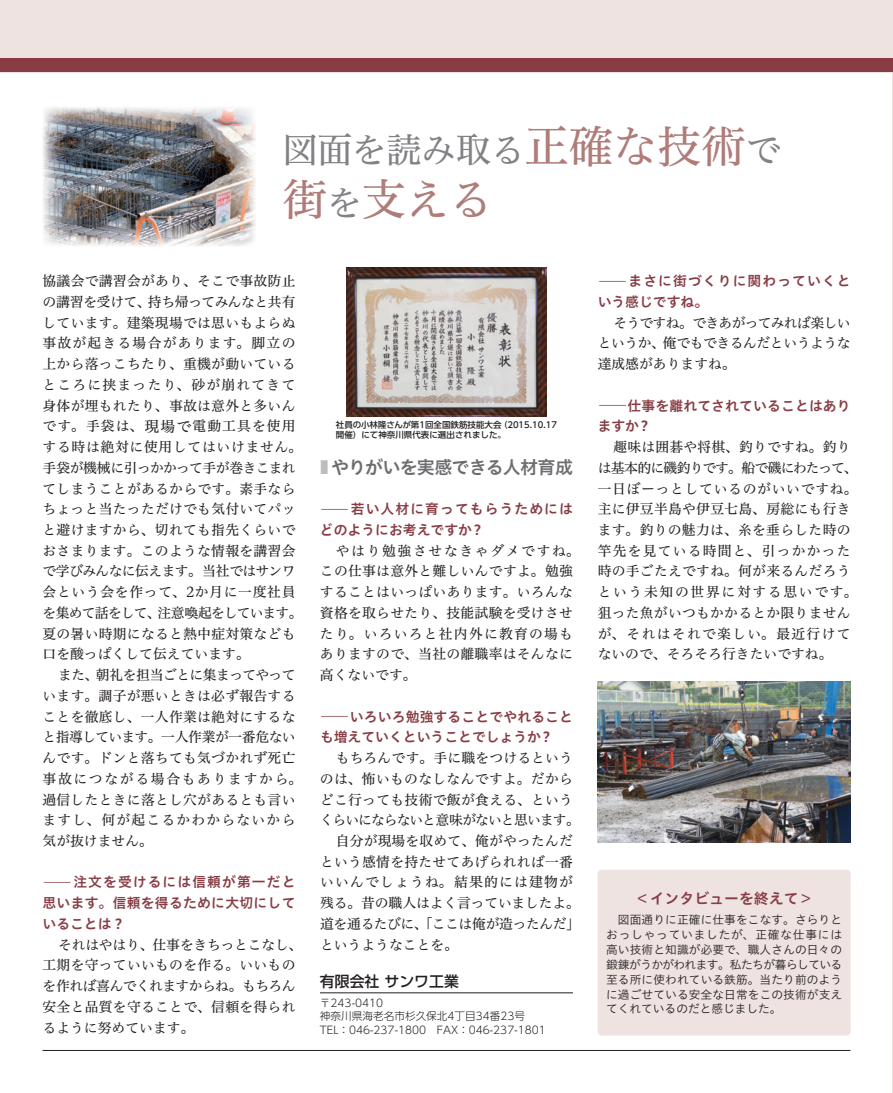
<style>
.page{position:relative;width:893px;height:1093px;background:#fff}
.page>*{position:absolute;margin:0;border:0;box-sizing:border-box;transform-origin:0 0}
.t1{font:44.7px "Hiragino UD Serif Std W4 90 msp RKSJ H";color:#af7c79}
.t2{font:35.1px "Hiragino UD Serif Std W4 90 msp RKSJ H";letter-spacing:-.015em;color:#808285}
.t3{font:18px "Hiragino UD Sans Std W6 90 msp RKSJ H";letter-spacing:-.045em;color:#6c6d70}
.t4{font:14.85px "Hiragino UD Sans Std W6 90 msp RKSJ H";color:#883d45}
.t5{font:14.85px "UD Shin Go Pro Medium 90 msp RKSJ H";color:#231f20}
.t6{font:13.8px/20.7px "Hiragino UD Serif Std W4 90 msp RKSJ H";letter-spacing:.02em;color:#231f20}
.t7{font:13.8px/20.7px "Hiragino UD Sans Std W6 90 msp RKSJ H";letter-spacing:.01em;color:#883d45}
.t8{font:13.8px/20.7px "Hiragino UD Serif Std W4 90 msp RKSJ H";color:#231f20}
.t9{font:13.8px/20.7px "Hiragino UD Sans Std W6 90 msp RKSJ H";letter-spacing:.075em;color:#883d45}
.t10{font:13.8px "Hiragino UD Serif Std W4 90 msp RKSJ H";letter-spacing:-.075em;color:#231f20}
.t11{font:13.8px "Hiragino UD Serif Std W4 90 msp RKSJ H";letter-spacing:-.035em;color:#231f20}
.t12{font:13.8px "Hiragino UD Serif Std W4 90 msp RKSJ H";letter-spacing:-.015em;color:#231f20}
.t13{font:13.8px "Hiragino UD Serif Std W4 90 msp RKSJ H";letter-spacing:.085em;color:#231f20}
.t14{font:11.7px/14.9px "Hiragino UD Sans Std W3 90 msp RKSJ H";letter-spacing:.01em;color:#231f20;text-align:justify}
.t15{font:10.65px/13.8px "UD Shin Go Pro Light 90 msp RKSJ H";color:#231f20}
.t16{font:8.55px/10.2px "UD Shin Go Pro Medium 90 msp RKSJ H";color:#231f20}
.s1{font-size:44.7px;color:#af7c79}
.s2{font-size:35.1px;color:#808285}
.s3{font-size:14.85px}
.s4{font-family:"Hiragino UD Serif Std W4 90 msp RKSJ H";font-size:14.85px}
.s5{color:#bcbdc0}
</style>
<div class="page">
<hr style="left:892px;top:0;width:1px;height:1093px;background:#eee3e1">
<div style="left:0;top:0;width:893px;height:72px;background:#eee3e1"></div>
<div style="left:0;top:58px;width:893px;height:14px;background:#883d45"></div>
<hr style="left:43px;top:1050px;width:807px;height:1px;background:#231f20">
<div style="left:598px;top:870px;width:253px;height:165px;background:#eee3e1;border-radius:4px"></div>
<hr style="left:320px;top:992px;width:253px;height:1px;background:#231f20">
<img style="left:43px;top:107px;width:212px;height:140px">
<img style="left:346px;top:268px;width:200px;height:148px">
<img style="left:597px;top:681px;width:253px;height:162px">
<h2 class="t2" style="left:283px;top:136px;width:499px">図面を読み取る<span class="s1">正確な技術</span>で</h2>
<h1 class="t1" style="left:283px;top:182px;width:212px">街<span class="s2">を</span>支える</h1>
<p class="t6" style="left:43px;top:272px;width:261px">協議会で講習会があり、そこで事故防止の講習を受けて、持ち帰ってみんなと共有しています。建築現場では思いもよらぬ事故が起きる場合があります。脚立の上から落っこちたり、重機が動いているところに挟まったり、砂が崩れてきて身体が埋もれたり、事故は意外と多いんです。手袋は、<span class="s3">現場で</span>電動工具を使用する時は絶対に使用してはいけません。手袋が機械に引っかかって手が巻きこまれてしまうことがあるからです。素手ならちょっと当たっただけでも気付いてパッと避けますから、切れても指先くらいでおさまります。このような情報を講習会で学びみんなに伝えます。当社ではサンワ会という会を作って、2か月に一度社員を集めて話をして、注意喚起をしています。夏の暑い時期になると熱中症対策なども口を酸っぱくして伝えています。</p>
<p class="t6" style="left:43px;top:666px;width:261px;text-indent:16px">また、朝礼を担当ごとに集まってやっています。調子が悪いときは必ず報告することを徹底し、一人作業は絶対にするなと指導しています。一人作業が一番危ないんです。ドンと落ちても気づかれず死亡事故につながる場合もありますから。過信したときに落とし穴があるとも言いますし、何が起こるかわからないから気が抜けません。</p>
<p class="t7" style="left:43px;top:874px;width:255px;text-align:justify"><span class="s4">―</span>注文を受けるには信頼が第一だと思います。信頼を得るために大切にしていることは？</p>
<p class="t8" style="left:43px;top:936px;width:261px;text-indent:16px">それはやはり、仕事をきちっとこなし、工期を守っていいものを作る。いいものを作れば喜んでくれますからね。もちろん安全と品質を守ることで、信頼を得られるように努めています。</p>
<p class="t16" style="left:336px;top:421px;width:223px">社員の小林隆さんが第1回全国鉄筋技能大会（2015.10.17開催）にて神奈川県代表に選出されました。</p>
<h3 class="t3" style="left:320px;top:461px;width:255px"><span class="s5">■</span> やりがいを実感できる人材育成</h3>
<p class="t9" style="left:320px;top:500px;width:255px"><span class="s4">―</span>若い人材に育ってもらうためにはどのようにお考えですか?</p>
<p class="t6" style="left:320px;top:542px;width:261px;text-indent:16px">やはり勉強させなきゃダメですね。この仕事は意外と難しいんですよ。勉強することはいっぱいあります。いろんな資格を取らせたり、技能試験を受けさせたり。いろいろと社内外に教育の場もありますので、当社の離職率はそんなに高くないです。</p>
<p class="t7" style="left:320px;top:708px;width:255px"><span class="s4">―</span>いろいろ勉強することでやれることも増えていくということでしょうか?</p>
<p class="t6" style="left:336px;top:749px;width:239px">もちろんです。手に職をつけるという</p>
<p class="t6" style="left:320px;top:770px;width:255px">のは、怖いものなしなんですよ。だから</p>
<p class="t6" style="left:320px;top:791px;width:255px">どこ行っても技術で飯が食える、という</p>
<p class="t10" style="left:320px;top:815px;width:262px">くらいにならないと意味がないと思います。</p>
<p class="t6" style="left:336px;top:832px;width:239px">自分が現場を収めて、俺がやったんだ</p>
<p class="t6" style="left:320px;top:853px;width:254px">という感情を持たせてあげられれば一番</p>
<p class="t13" style="left:320px;top:877px;width:254px">いいんでしょうね。結果的には建物が</p>
<p class="t12" style="left:320px;top:898px;width:261px">残る。昔の職人はよく言っていましたよ。</p>
<p class="t11" style="left:320px;top:918px;width:261px">道を通るたびに、「ここは俺が造ったんだ」</p>
<p class="t8" style="left:320px;top:936px;width:140px">というようなことを。</p>
<p class="t5" style="left:320px;top:976px;width:140px">有限会社 サンワ工業</p>
<p class="t15" style="left:320px;top:997px;width:227px">〒243-0410<br>神奈川県海老名市杉久保北4丁目34番23号<br>TEL：046-237-1800　FAX：046-237-1801</p>
<p class="t9" style="left:598px;top:272px;width:255px"><span class="s4">―</span>まさに街づくりに関わっていくという感じですね。</p>
<p class="t6" style="left:598px;top:314px;width:255px;text-align:justify;text-indent:16px">そうですね。できあがってみれば楽しいというか、俺でもできるんだというような達成感がありますね。</p>
<p class="t7" style="left:598px;top:397px;width:255px"><span class="s4">―</span>仕事を離れてされていることはありますか?</p>
<p class="t6" style="left:598px;top:438px;width:261px;text-indent:16px">趣味は囲碁や将棋、釣りですね。釣りは基本的に磯釣りです。船で磯にわたって、一日ぼーっとしているのがいいですね。主に伊豆半島や伊豆七島、房総にも行きます。釣りの魅力は、糸を垂らした時の竿先を見ている時間と、引っかかった時の手ごたえですね。何が来るんだろうという未知の世界に対する思いです。狙った魚がいつもかかるとか限りませんが、それはそれで楽しい。最近行けてないので、そろそろ行きたいですね。</p>
<p class="t4" style="left:635px;top:892px;width:180px">＜インタビューを終えて＞</p>
<p class="t14" style="left:606px;top:914px;width:238px">　図面通りに正確に仕事をこなす。さらりとおっしゃっていましたが、正確な仕事には高い技術と知識が必要で、職人さんの日々の鍛錬がうかがわれます。私たちが暮らしている至る所に使われている鉄筋。当たり前のように過ごせている安全な日常をこの技術が支えてくれているのだと感じました。</p>
</div>
